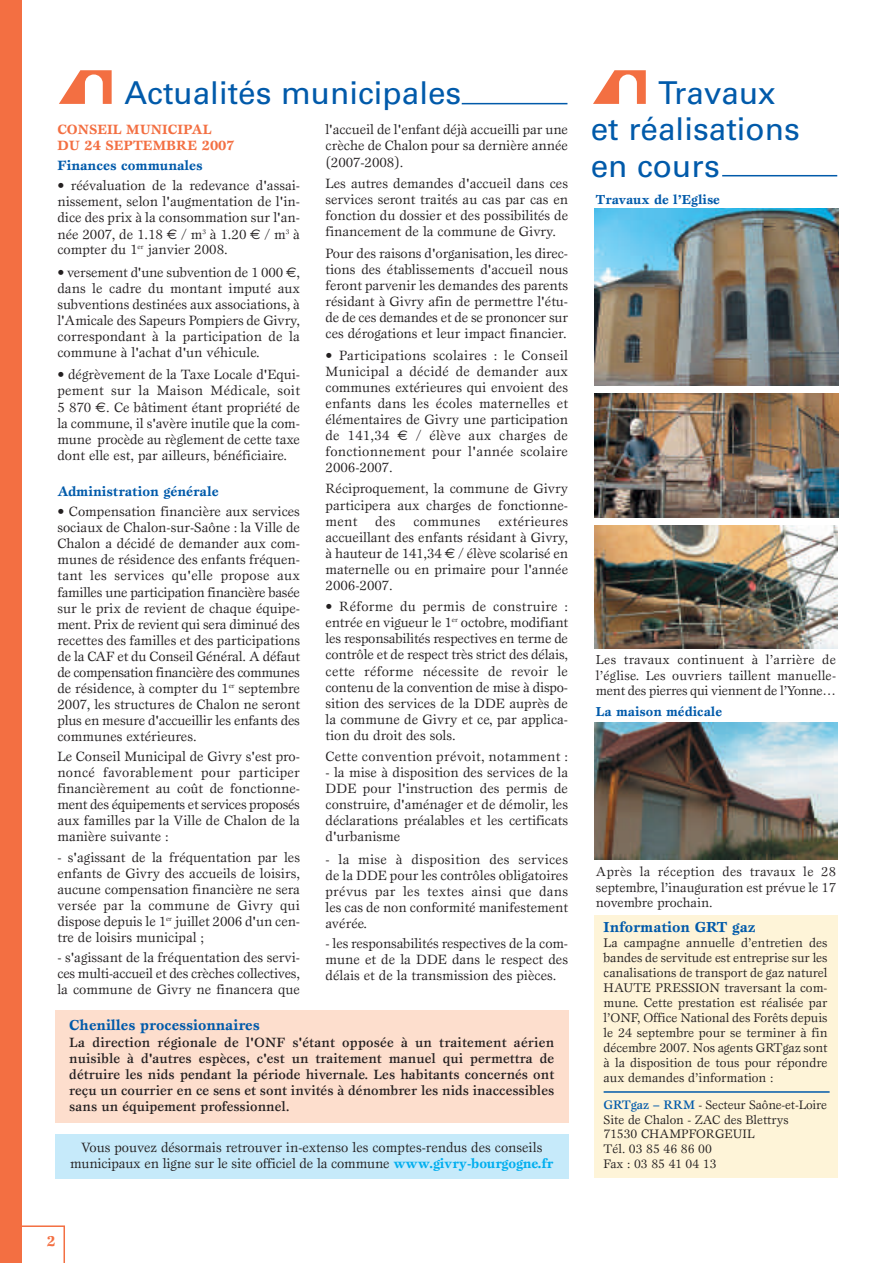
<style>
.page{position:relative;width:893px;height:1263px;background:#fff}
.page>*{position:absolute;margin:0;border:0;box-sizing:border-box;transform-origin:0 0}
.t1{font:31.5px/36.2px "Univers";color:#015aaa}
.t2{font:700 15px "Esprit";color:#015aaa}
.t3{font:700 15px "Esprit";color:#f36f42}
.t4{font:13.95px/16px "Esprit";color:#231f20;text-align:justify}
.t5{font:500 13.95px/16px "Esprit";color:#231f20;text-align:justify}
.t6{font:13.95px "Esprit";letter-spacing:.02em;color:#231f20}
.t7{font:700 13.95px "Esprit";color:#015aaa}
.t8{font:700 13.95px/16px "Esprit";color:#f36f42}
.t9{font:13.5px/15.6px "Esprit";color:#231f20;text-align:justify}
.t10{font:700 13.5px "Esprit";color:#015aaa}
.t11{font:13.05px/15px "Esprit";color:#231f20;text-align:justify}
.t12{font:12.75px/14.7px "Esprit";color:#231f20}
.s1{font-family:"Euro Sans"}
.s2{font-weight:500;color:#015aaa}
.s3{font-weight:700;color:#00aeef}
</style>
<div class="page">
<div style="left:0;top:0;width:21px;height:1263px;background:#f36f42"></div>
<svg style="left:59px;top:70px;width:53px;height:34px"></svg>
<hr style="left:462px;top:103px;width:105px;height:1px;background:#015aaa">
<svg style="left:593px;top:70px;width:53px;height:34px"></svg>
<div style="left:55px;top:1133px;width:513px;height:45px;background:#c6eafa"></div>
<div style="left:55px;top:1010px;width:513px;height:113px;background:#fddecd"></div>
<div style="left:594px;top:915px;width:243px;height:262px;background:#fef4d8"></div>
<svg style="left:21px;top:1225px;width:44px;height:38px"></svg>
<img style="left:594px;top:209px;width:244px;height:176px">
<img style="left:594px;top:394px;width:244px;height:123px">
<img style="left:594px;top:526px;width:244px;height:123px">
<img style="left:594px;top:722px;width:244px;height:137px">
<hr style="left:722px;top:175px;width:115px;height:1px;background:#015aaa">
<hr style="left:604px;top:1091px;width:226px;height:2px;background:#015aaa">
<h1 class="t1" style="left:125px;top:77px;width:338px">Actualités municipales</h1>
<h1 class="t1" style="left:591px;top:77px;width:211px;text-indent:67px">Travaux et réalisations en cours</h1>
<p class="t8" style="left:57px;top:122px;width:178px">CONSEIL MUNICIPAL<br>DU 24 SEPTEMBRE 2007</p>
<p class="t7" style="left:57px;top:160px;width:147px">Finances communales</p>
<p class="t4" style="left:57px;top:179px;width:244px">• réévaluation de la redevance d'assai&shy;nissement, selon l'augmentation de l'in&shy;dice des prix à la consommation sur l'an&shy;née 2007, de 1.18 <span class="s1">€</span> / m<sup>3</sup> à 1.20 <span class="s1">€</span> / m<sup>3</sup> à compter du 1<sup>er</sup> janvier 2008.</p>
<p class="t4" style="left:57px;top:265px;width:244px">• versement d'une subvention de 1 000 <span class="s1">€</span>, dans le cadre du montant imputé aux subventions destinées aux associations, à l'Amicale des Sapeurs Pompiers de Givry, correspondant à la participation de la commune à l'achat d'un véhicule.</p>
<p class="t4" style="left:57px;top:368px;width:244px">• dégrèvement de la Taxe Locale d'Equi&shy;pement sur la Maison Médicale, soit 5 870 <span class="s1">€</span>. Ce bâtiment étant propriété de la commune, il s'avère inutile que la com&shy;mune procède au règlement de cette taxe dont elle est, par ailleurs, bénéficiaire.</p>
<p class="t7" style="left:57px;top:486px;width:163px">Administration générale</p>
<p class="t4" style="left:57px;top:505px;width:244px">• Compensation financière aux services sociaux de Chalon-sur-Saône : la Ville de Chalon a décidé de demander aux com&shy;munes de résidence des enfants fréquen&shy;tant les services qu'elle propose aux familles une participation financière basée sur le prix de revient de chaque équipe&shy;ment. Prix de revient qui sera diminué des recettes des familles et des participations de la CAF et du Conseil Général. A défaut de compensation financière des communes de résidence, à compter du 1<sup>er</sup> septembre 2007, les structures de Chalon ne seront plus en mesure d'accueillir les enfants des communes extérieures.</p>
<p class="t4" style="left:57px;top:750px;width:244px">Le Conseil Municipal de Givry s'est pro&shy;noncé favorablement pour participer financièrement au coût de fonctionne&shy;ment des équipements et services proposés aux familles par la Ville de Chalon de la manière suivante :</p>
<p class="t4" style="left:57px;top:850px;width:244px">- s'agissant de la fréquentation par les enfants de Givry des accueils de loisirs, aucune compensation financière ne sera versée par la commune de Givry qui dispose depuis le 1<sup>er</sup> juillet 2006 d'un cen&shy;tre de loisirs municipal ;</p>
<p class="t4" style="left:57px;top:951px;width:244px">- s'agissant de la fréquentation des servi&shy;ces multi-accueil et des crèches collectives, la commune de Givry ne financera que</p>
<p class="t4" style="left:325px;top:123px;width:244px">l'accueil de l'enfant déjà accueilli par une crèche de Chalon pour sa dernière année (2007-2008).</p>
<p class="t4" style="left:325px;top:176px;width:244px">Les autres demandes d'accueil dans ces services seront traités au cas par cas en fonction du dossier et des possibilités de financement de la commune de Givry.</p>
<p class="t4" style="left:325px;top:246px;width:244px">Pour des raisons d'organisation, les direc&shy;tions des établissements d'accueil nous feront parvenir les demandes des parents résidant à Givry afin de permettre l'étu&shy;de de ces demandes et de se prononcer sur ces dérogations et leur impact financier.</p>
<p class="t4" style="left:325px;top:348px;width:244px">• Participations scolaires : le Conseil Municipal a décidé de demander aux communes extérieures qui envoient des enfants dans les écoles maternelles et élémentaires de Givry une participation de 141,34 <span class="s1">€</span> / élève aux charges de fonctionnement pour l'année scolaire 2006-2007.</p>
<p class="t4" style="left:325px;top:482px;width:244px">Réciproquement, la commune de Givry participera aux charges de fonctionne&shy;ment</p>
<p class="t10" style="left:596px;top:194px;width:126px">Travaux de l’Eglise</p>
<p class="t4" style="left:375px;top:514px;width:22px">des</p>
<p class="t6" style="left:413px;top:515px;width:69px">communes</p>
<p class="t4" style="left:325px;top:514px;width:244px;text-indent:173px">extérieures accueillant des enfants résidant à Givry, à hauteur de 141,34 <span class="s1">€</span> / élève scolarisé en maternelle ou en primaire pour l'année 2006-2007.</p>
<p class="t4" style="left:325px;top:600px;width:244px">• Réforme du permis de construire : entrée en vigueur le 1<sup>er</sup> octobre, modifiant les responsabilités respectives en terme de contrôle et de respect très strict des délais, cette réforme nécessite de revoir le contenu de la convention de mise à dispo&shy;sition des services de la DDE auprès de la commune de Givry et ce, par applica&shy;tion du droit des sols.</p>
<p class="t6" style="left:325px;top:751px;width:244px">Cette convention prévoit, notamment :</p>
<p class="t4" style="left:325px;top:766px;width:244px">- la mise à disposition des services de la DDE pour l'instruction des permis de construire, d'aménager et de démolir, les déclarations préalables et les certificats d'urbanisme</p>
<p class="t4" style="left:325px;top:852px;width:244px">- la mise à disposition des services de la DDE pour les contrôles obligatoires prévus par les textes ainsi que dans les cas de non conformité manifestement avérée.</p>
<p class="t4" style="left:325px;top:936px;width:244px">- les responsabilités respectives de la com&shy;mune et de la DDE dans le respect des délais et de la transmission des pièces.</p>
<p class="t9" style="left:596px;top:653px;width:242px">Les travaux continuent à l’arrière de l’église. Les ouvriers taillent manuelle&shy;ment des pierres qui viennent de l’Yonne…</p>
<p class="t10" style="left:596px;top:706px;width:128px">La maison médicale</p>
<p class="t9" style="left:596px;top:865px;width:242px">Après la réception des travaux le 28 septembre, l’inauguration est prévue le 17 novembre prochain.</p>
<p class="t2" style="left:604px;top:921px;width:153px">Information GRT gaz</p>
<p class="t11" style="left:604px;top:936px;width:225px">La campagne annuelle d’entretien des bandes de servitude est entreprise sur les canalisations de transport de gaz naturel HAUTE PRESSION traversant la com&shy;mune. Cette prestation est réalisée par l’ONF, Office National des Forêts depuis le 24 septembre pour se terminer à fin décembre 2007. Nos agents GRTgaz sont à la disposition de tous pour répondre aux demandes d’information :</p>
<p class="t12" style="left:604px;top:1098px;width:225px"><span class="s2">GRTgaz – RRM</span> - Secteur Saône-et-Loire<br>Site de Chalon - ZAC des Blettrys<br>71530 CHAMPFORGEUIL<br>Tél. 03 85 46 86 00<br>Fax : 03 85 41 04 13</p>
<p class="t2" style="left:69px;top:1019px;width:192px">Chenilles processionnaires</p>
<p class="t5" style="left:69px;top:1035px;width:486px">La direction régionale de l'ONF s'étant opposée à un traitement aérien nuisible à d'autres espèces, c'est un traitement manuel qui permettra de détruire les nids pendant la période hivernale. Les habitants concernés ont reçu un courrier en ce sens et sont invités à dénombrer les nids inaccessibles sans un équipement professionnel.</p>
<p class="t4" style="left:70px;top:1140px;width:485px;text-align:center">Vous pouvez désormais retrouver in-extenso les comptes-rendus des conseils municipaux en ligne sur le site officiel de la commune <span class="s3">www.givry-bourgogne.fr</span></p>
<p class="t3" style="left:47px;top:1235px;width:10px">2</p>
</div>
